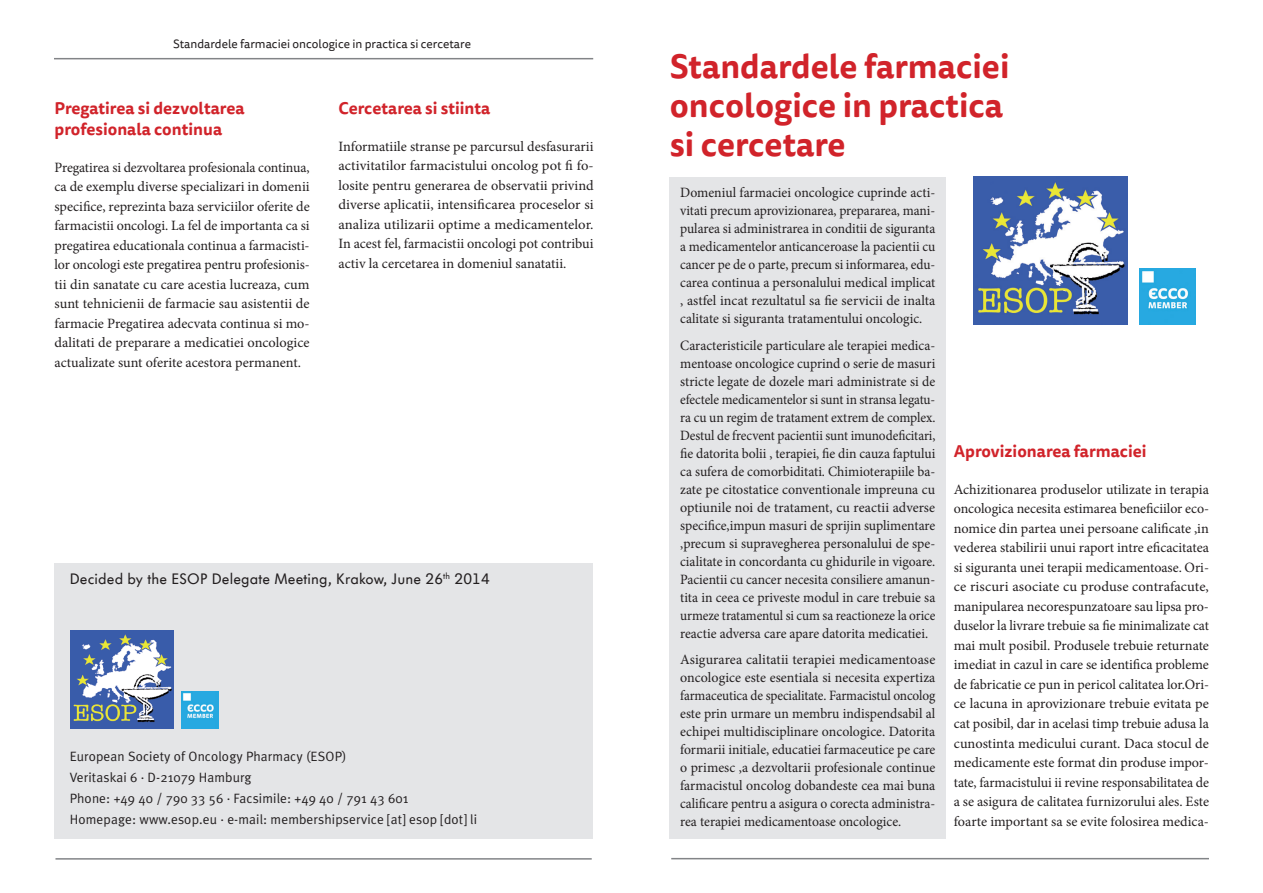
<style>
.page{position:relative;width:1263px;height:893px;background:#fff}
.page>*{position:absolute;margin:0;border:0;box-sizing:border-box;transform-origin:0 0}
.t1{font:700 33px/39px "Tisa Sans Pro";color:#d1232a}
.t2{font:700 16.5px/21px "Tisa Sans Pro";color:#d1232a}
.t3{font:15px "VW Headline OT";letter-spacing:.01em;color:#231f20}
.t4{font:14.25px/19.5px "Minion Pro";color:#231f20;text-align:justify}
.t5{font:14.25px/18px "Minion Pro";color:#231f20;text-align:justify;scale:.96 1}
.t6{font:13.5px/21px "Meta Plus Normal";letter-spacing:.01em;color:#231f20}
.t7{font:12px "Tisa Sans Pro";color:#231f20}
</style>
<div class="page">
<hr style="left:55px;top:58px;width:537px;height:1px;background:#828487">
<hr style="left:56px;top:858px;width:535px;height:2px;background:#828487">
<hr style="left:672px;top:858px;width:536px;height:1px;background:#828487">
<div style="left:669px;top:177px;width:276px;height:661px;background:#e4e5e7"></div>
<div style="left:54px;top:563px;width:539px;height:275px;background:#e4e5e7"></div>
<img style="left:973px;top:177px;width:155px;height:148px">
<img style="left:1139px;top:268px;width:57px;height:57px">
<img style="left:70px;top:630px;width:103px;height:99px">
<img style="left:181px;top:691px;width:38px;height:38px">
<p class="t7" style="left:173px;top:36px;width:299px">Standardele farmaciei oncologice in practica si cercetare</p>
<p class="t2" style="left:55px;top:98px;width:192px">Pregatirea si dezvoltarea profesionala continua</p>
<p class="t4" style="left:55px;top:157px;width:257px">Pregatirea si dezvoltarea profesionala continua, ca de exemplu diverse specializari in domenii specifice, reprezinta baza serviciilor oferite de farmacistii oncologi. La fel de importanta ca si pregatirea educationala continua a farmacisti&shy;lor oncologi este pregatirea pentru profesionis&shy;tii din sanatate cu care acestia lucreaza, cum sunt tehnicienii de farmacie sau asistentii de farmacie Pregatirea adecvata continua si mo&shy;dalitati de preparare a medicatiei oncologice actualizate sunt oferite acestora permanent.</p>
<p class="t2" style="left:338px;top:98px;width:153px">Cercetarea si stiinta</p>
<p class="t4" style="left:338px;top:136px;width:257px">Informatiile stranse pe parcursul desfasurarii activitatilor farmacistului oncolog pot fi fo&shy;losite pentru generarea de observatii privind diverse aplicatii, intensificarea proceselor si analiza utilizarii optime a medicamentelor.<br>In acest fel, farmacistii oncologi pot contribui activ la cercetarea in domeniul sanatatii.</p>
<p class="t3" style="left:70px;top:570px;width:422px">Decided by the ESOP Delegate Meeting, Krakow, June 26<sup>th</sup> 2014</p>
<p class="t6" style="left:70px;top:746px;width:409px">European Society of Oncology Pharmacy (ESOP)<br>Veritaskai 6 · D-21079 Hamburg<br>Phone: +49 40 / 790 33 56 · Facsimile: +49 40 / 791 43 601<br>Homepage: www.esop.eu · e-mail: membershipservice [at] esop [dot] li</p>
<h1 class="t1" style="left:670px;top:47px;width:341px">Standardele farmaciei oncologice in practica si cercetare</h1>
<p class="t5" style="left:680px;top:184px;width:267px">Domeniul farmaciei oncologice cuprinde acti&shy;vitati precum aprovizionarea, prepararea, mani&shy;pularea si administrarea in conditii de siguranta a medicamentelor anticanceroase la pacientii cu cancer pe de o parte, precum si informarea, edu&shy;carea continua a personalului medical implicat , astfel incat rezultatul sa fie servicii de inalta calitate si siguranta tratamentului oncologic.</p>
<p class="t5" style="left:680px;top:336px;width:267px">Caracteristicile particulare ale terapiei medica&shy;mentoase oncologice cuprind o serie de masuri stricte legate de dozele mari administrate si de efectele medicamentelor si sunt in stransa legatu&shy;ra cu un regim de tratament extrem de complex.<br>Destul de frecvent pacientii sunt imunodeficitari, fie datorita bolii , terapiei, fie din cauza faptului ca sufera de comorbiditati. Chimioterapiile ba&shy;zate pe citostatice conventionale impreuna cu optiunile noi de tratament, cu reactii adverse specifice,impun masuri de sprijin suplimentare ,precum si supravegherea personalului de spe&shy;cialitate in concordanta cu ghidurile in vigoare.<br>Pacientii cu cancer necesita consiliere amanun&shy;tita in ceea ce priveste modul in care trebuie sa urmeze tratamentul si cum sa reactioneze la orice reactie adversa care apare datorita medicatiei.</p>
<p class="t4" style="left:680px;top:651px;width:257px;line-height:18px">Asigurarea calitatii terapiei medicamentoase oncologice este esentiala si necesita expertiza farmaceutica de specialitate. Farmacistul oncolog este prin urmare un membru indispendsabil al echipei multidisciplinare oncologice. Datorita formarii initiale, educatiei farmaceutice pe care o primesc ,a dezvoltarii profesionale continue farmacistul oncolog dobandeste cea mai buna calificare pentru a asigura o corecta administra&shy;rea terapiei medicamentoase oncologice.</p>
<p class="t2" style="left:954px;top:441px;width:194px">Aprovizionarea farmaciei</p>
<p class="t4" style="left:954px;top:480px;width:257px">Achizitionarea produselor utilizate in terapia oncologica necesita estimarea beneficiilor eco&shy;nomice din partea unei persoane calificate ,in vederea stabilirii unui raport intre eficacitatea si siguranta unei terapii medicamentoase. Ori&shy;ce riscuri asociate cu produse contrafacute, manipularea necorespunzatoare sau lipsa pro&shy;duselor la livrare trebuie sa fie minimalizate cat mai mult posibil. Produsele trebuie returnate imediat in cazul in care se identifica probleme de fabricatie ce pun in pericol calitatea lor.Ori&shy;ce lacuna in aprovizionare trebuie evitata pe cat posibil, dar in acelasi timp trebuie adusa la cunostinta medicului curant. Daca stocul de medicamente este format din produse impor&shy;tate, farmacistului ii revine responsabilitatea de a se asigura de calitatea furnizorului ales. Este foarte important sa se evite folosirea medica-</p>
</div>
